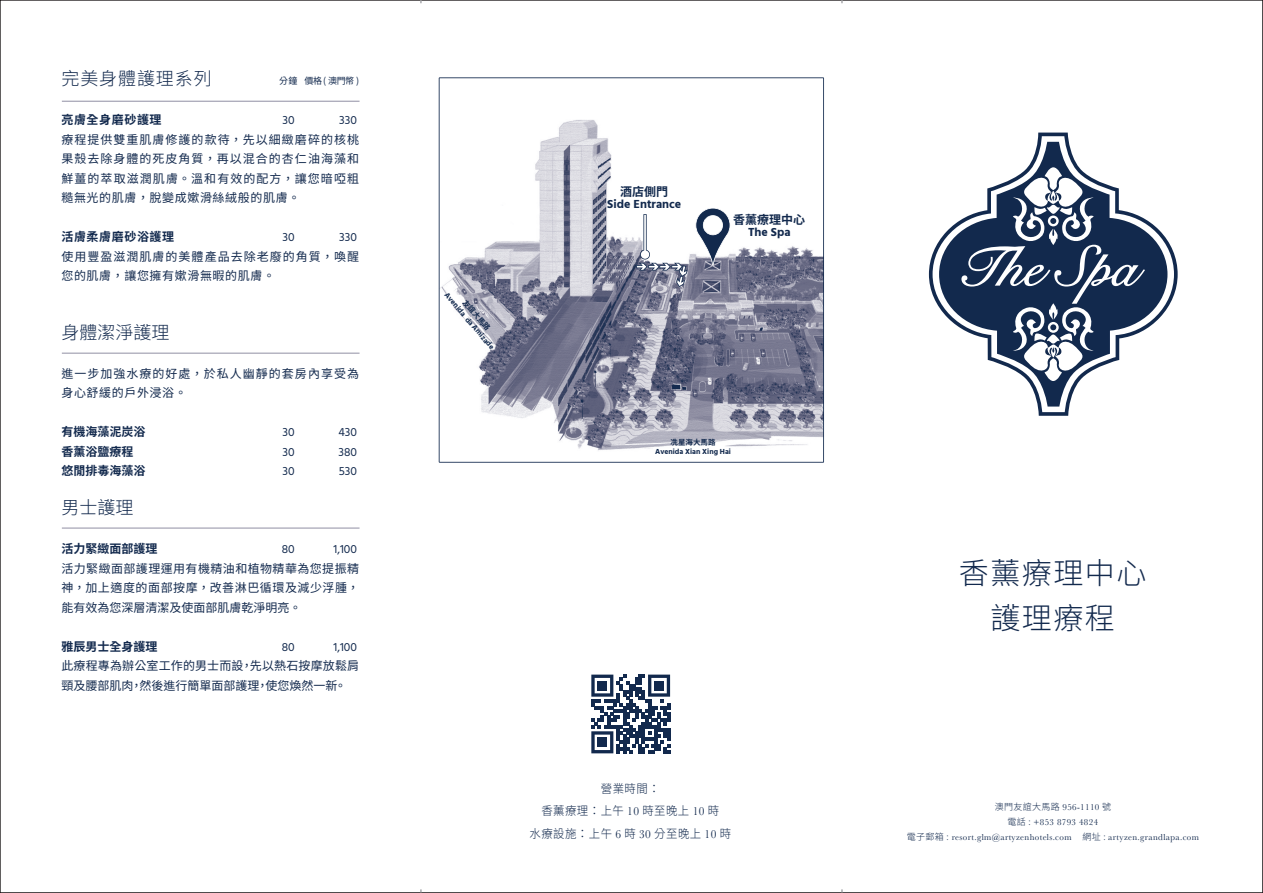
<style>
.page{position:relative;width:1263px;height:893px;background:#fff}
.page>*{position:absolute;margin:0;border:0;box-sizing:border-box;transform-origin:0 0}
.t1{font:300 30px/45px "Noto Sans TC";letter-spacing:.05em;color:#12294d;text-align:center}
.t2{font:300 18px "Noto Sans TC";color:#12294d}
.t3{font:300 18px "Noto Sans TC";letter-spacing:.05em;color:#12294d}
.t4{font:12px/19.5px "Noto Sans TC";letter-spacing:.05em;color:#12294d;text-align:justify}
.t5{font:12px/19.5px "Noto Sans TC";letter-spacing:.085em;color:#12294d}
.t6{font:12px/19.5px "Noto Sans TC";letter-spacing:.01em;color:#12294d}
.t7{font:700 12px "Noto Sans TC";color:#12294d}
.t8{font:12px "Hind";color:#12294d}
.t9{font:300 12px/22.5px "Noto Sans TC";letter-spacing:.04em;color:#12294d;text-align:center;scale:.95 1}
.t10{font:700 12px "Hind";color:#12294d}
.t11{font:700 12px "Noto Sans TC";letter-spacing:.05em;color:#12294d}
.t12{font:9px/15px "Baskerville";letter-spacing:.04em;color:#12294d;text-align:center}
.t13{font:300 9px "Noto Sans TC";letter-spacing:.04em;color:#12294d}
.t14{font:9px "Noto Sans TC";letter-spacing:-.05em;color:#12294d}
.t15{font:700 7.5px "Hind";color:#12294d}
.t16{font:700 7.5px "Noto Sans TC";color:#12294d}
.s1{font-family:"Baskerville";font-weight:400}
.s2{font-family:"Noto Sans TC";font-weight:300}
</style>
<div class="page">
<svg style="left:929px;top:133px;width:249px;height:283px"></svg>
<svg style="left:939px;top:142px;width:228px;height:265px"></svg>
<svg style="left:1045px;top:193px;width:16px;height:8px"></svg>
<svg style="left:1045px;top:347px;width:16px;height:9px"></svg>
<svg style="left:591px;top:675px;width:79px;height:78px"></svg>
<div style="left:598px;top:681px;width:9px;height:9px;background:#12294d"></div>
<div style="left:654px;top:681px;width:10px;height:9px;background:#12294d"></div>
<div style="left:598px;top:738px;width:9px;height:9px;background:#12294d"></div>
<hr style="left:62px;top:101px;width:297px;height:1px;background:#a1a0b1">
<hr style="left:62px;top:353px;width:297px;height:1px;background:#a1a0b1">
<hr style="left:62px;top:527px;width:297px;height:2px;background:#a1a0b1">
<svg style="left:439px;top:77px;width:385px;height:386px"></svg>
<svg style="left:636px;top:214px;width:52px;height:73px"></svg>
<svg style="left:695px;top:208px;width:35px;height:57px"></svg>
<h2 class="t3" style="left:61px;top:69px;width:152px">完美身體護理系列</h2>
<p class="t11" style="left:61px;top:113px;width:102px">亮膚全身磨砂護理</p>
<p class="t8" style="left:283px;top:112px;width:14px">30</p>
<p class="t8" style="left:339px;top:112px;width:19px">330</p>
<p class="t4" style="left:61px;top:130px;width:299px">療程提供雙重肌膚修護的款待，先以細緻磨碎的核桃果殼去除身體的死皮角質，再以混合的杏仁油海藻和鮮薑的萃取滋潤肌膚。溫和有效的配方，讓您暗啞粗糙無光的肌膚，脫變成嫰滑絲絨般的肌膚。</p>
<p class="t11" style="left:61px;top:230px;width:114px">活膚柔膚磨砂浴護理</p>
<p class="t8" style="left:283px;top:229px;width:14px">30</p>
<p class="t8" style="left:339px;top:229px;width:19px">330</p>
<p class="t5" style="left:61px;top:247px;width:299px">使用豐盈滋潤肌膚的美體產品去除老廢的角質，喚醒您的肌膚，讓您擁有嫰滑無暇的肌膚。</p>
<p class="t14" style="left:279px;top:76px;width:82px">分鐘 價格 ( 澳門幣 )</p>
<h2 class="t2" style="left:61px;top:322px;width:109px">身體潔淨護理</h2>
<p class="t5" style="left:61px;top:364px;width:299px">進一步加強水療的好處，於私人幽靜的套房內享受為身心舒緩的戶外浸浴。</p>
<p class="t7" style="left:61px;top:425px;width:85px">有機海藻泥炭浴</p>
<p class="t8" style="left:283px;top:424px;width:14px">30</p>
<p class="t8" style="left:338px;top:424px;width:20px">430</p>
<p class="t7" style="left:61px;top:445px;width:73px">香薰浴鹽療程</p>
<p class="t8" style="left:283px;top:444px;width:14px">30</p>
<p class="t8" style="left:338px;top:444px;width:20px">380</p>
<p class="t7" style="left:61px;top:464px;width:85px">悠閒排毒海藻浴</p>
<p class="t8" style="left:283px;top:463px;width:14px">30</p>
<p class="t8" style="left:339px;top:463px;width:20px">530</p>
<h2 class="t2" style="left:61px;top:498px;width:73px">男士護理</h2>
<p class="t7" style="left:61px;top:542px;width:97px">活力緊緻面部護理</p>
<p class="t8" style="left:282px;top:541px;width:14px">80</p>
<p class="t8" style="left:333px;top:541px;width:25px">1,100</p>
<p class="t4" style="left:61px;top:559px;width:299px">活力緊緻面部護理運用有機精油和植物精華為您提振精神，加上適度的面部按摩，改善淋巴循環及減少浮腫，能有效為您深層清潔及使面部肌膚乾淨明亮。</p>
<p class="t7" style="left:61px;top:640px;width:97px">雅辰男士全身護理</p>
<p class="t8" style="left:282px;top:639px;width:14px">80</p>
<p class="t8" style="left:333px;top:639px;width:25px">1,100</p>
<p class="t6" style="left:61px;top:656px;width:299px">此療程專為辦公室工作的男士而設，先以熱石按摩放鬆肩頸及腰部肌肉，然後進行簡單面部護理，使您煥然一新。</p>
<p class="t15" style="left:449px;top:291px;width:73px;rotate:49deg">Avenida da Amizade</p>
<p class="t16" style="left:467px;top:298px;width:39px;rotate:49deg">友誼大馬路</p>
<p class="t7" style="left:620px;top:185px;width:49px">酒店側門</p>
<p class="t10" style="left:607px;top:197px;width:75px">Side Entrance</p>
<p class="t7" style="left:733px;top:213px;width:73px">香薰療理中心</p>
<p class="t10" style="left:748px;top:225px;width:44px">The Spa</p>
<p class="t16" style="left:671px;top:438px;width:46px">冼星海大馬路</p>
<p class="t15" style="left:655px;top:447px;width:77px">Avenida Xian Xing Hai</p>
<p class="t9" style="left:529px;top:777px;width:214px">營業時間：<br>香薰療理：上午 <span class="s1">10</span> 時至晚上 <span class="s1">10</span> 時<br>水療設施：上午 <span class="s1">6</span> 時 <span class="s1">30</span> 分至晚上 <span class="s1">10</span> 時</p>
<h1 class="t1" style="left:959px;top:551px;width:189px">香薰療理中心護理療程</h1>
<p class="t13" style="left:995px;top:802px;width:118px">澳門友誼大馬路 <span class="s1">956-1110</span> 號</p>
<p class="t12" style="left:907px;top:815px;width:294px"><span class="s2">電話 :</span> +853 8793 4824<br><span class="s2">電子郵箱 :</span> resort.glm@artyzenhotels.com <span class="s2">網址 :</span> artyzen.grandlapa.com</p>
</div>
